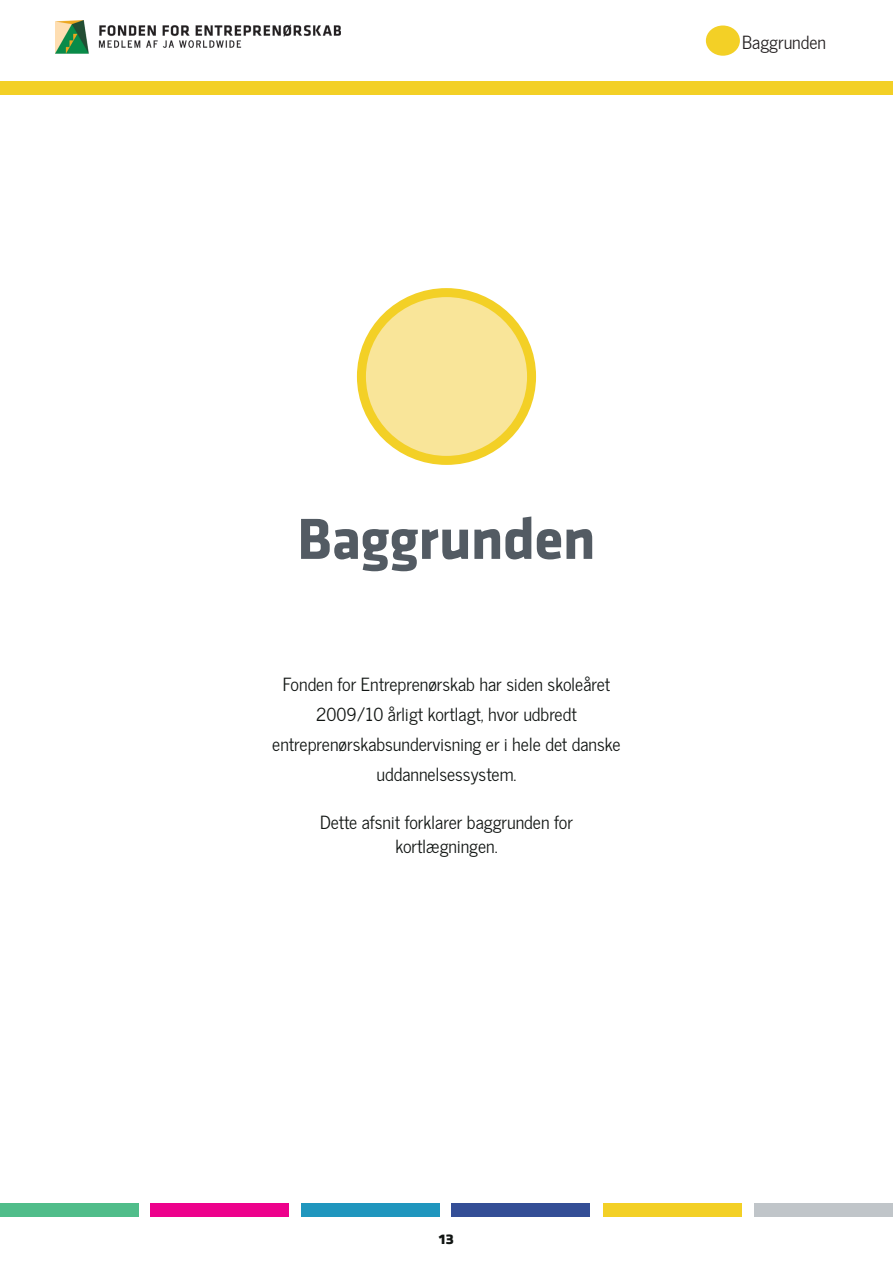
<style>
.page{position:relative;width:893px;height:1263px;background:#fff}
.page>*{position:absolute;margin:0;border:0;box-sizing:border-box;transform-origin:0 0}
.Overskrift_2018{font:700 60px "Klavika";letter-spacing:-.01em;color:#535b63}
.t1{font:18px/30px "News Cycle";color:#111513;text-align:center}
.t2{font:18px "News Cycle";color:#231f20}
.t3{font:700 18px "Klavika";color:#111513}
</style>
<div class="page">
<div style="left:301px;top:1203px;width:139px;height:13px;background:#1f96be"></div>
<div style="left:0;top:1203px;width:139px;height:13px;background:#50bd8a"></div>
<div style="left:452px;top:1203px;width:138px;height:13px;background:#344e96"></div>
<div style="left:151px;top:1203px;width:138px;height:13px;background:#ed028c"></div>
<img style="left:56px;top:21px;width:285px;height:33px">
<div style="left:603px;top:1203px;width:139px;height:13px;background:#f3d026"></div>
<div style="left:754px;top:1203px;width:139px;height:13px;background:#c0c5c9"></div>
<div style="left:0;top:81px;width:893px;height:14px;background:#f3d026"></div>
<div style="left:361px;top:293px;width:171px;height:167px;background:#f9e599;border-radius:50%"></div>
<div style="left:357px;top:288px;width:179px;height:177px;border:9px solid #f3d026;border-radius:50%"></div>
<div style="left:708px;top:27px;width:30px;height:27px;background:#f3d026;border-radius:50%"></div>
<div style="left:706px;top:26px;width:34px;height:30px;border:3px solid #f3d026;border-radius:50%"></div>
<p class="t2" style="left:742px;top:27px;width:85px">Baggrunden</p>
<p class="Overskrift_2018" style="left:297px;top:506px;width:300px">Baggrunden</p>
<p class="t1" style="left:272px;top:668px;width:350px">Fonden for Entreprenørskab har siden skoleåret 2009/10 årligt kortlagt, hvor udbredt entreprenørskabsundervisning er i hele det danske uddannelsessystem.</p>
<p class="t1" style="left:320px;top:809px;width:254px;line-height:24px">Dette afsnit forklarer baggrunden for kortlægningen.</p>
<p class="t3" style="left:439px;top:1228px;width:17px">13</p>
</div>
